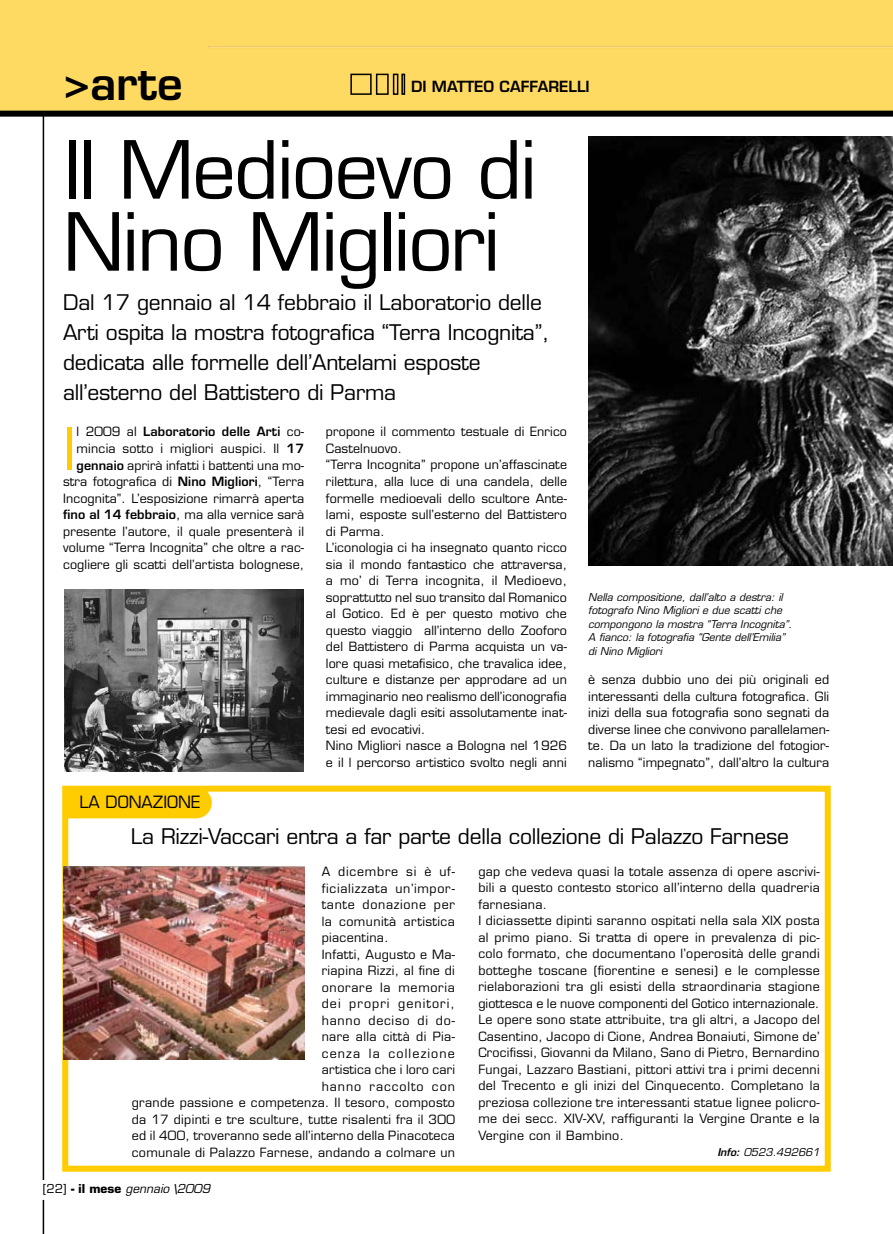
<style>
.page{position:relative;width:893px;height:1234px;background:#fff}
.page>*{position:absolute;margin:0;border:0;box-sizing:border-box;transform-origin:0 0}
.t1{font:78px/72px "Eurostile";letter-spacing:-.025em;color:#000}
.t2{font:56.4px "Eurostile";color:#fc0}
.t3{font:600 45px "Eurostile";color:#000}
.t4{font:21px/30px "Eurostile";letter-spacing:-.01em;color:#000}
.t5{font:16.5px "Eurostile";color:#000}
.t6{font:600 15px "Eurostile";color:#000}
.t7{font:12.45px/16.5px "Eurostile";letter-spacing:.02em;color:#000}
.t8{font:12.45px "Eurostile";letter-spacing:.055em;color:#000}
.t9{font:12.45px "Eurostile";letter-spacing:.06em;color:#000}
.t10{font:12.45px "Eurostile";letter-spacing:.085em;color:#000}
.t11{font:12.45px "Eurostile";letter-spacing:.095em;color:#000}
.t12{font:12.45px "Eurostile";letter-spacing:.075em;color:#000}
.t13{font:italic 12px "Eurostile";color:#000}
.t14{font:italic 10.5px/13.5px "Eurostile";color:#000}
.s1{font-weight:600}
.s2{font-style:normal}
.s3{font-weight:700;font-style:normal}
</style>
<div class="page">
<div style="left:0;top:0;width:893px;height:111px;background:#ffda62"></div>
<hr style="left:43px;top:116px;width:1px;height:1117px;background:#000">
<svg style="left:42px;top:1179px;width:3px;height:20px"></svg>
<div style="left:0;top:111px;width:893px;height:6px;background:#000"></div>
<div style="left:393px;top:74px;width:5px;height:21px;border:2px solid #000"></div>
<div style="left:376px;top:74px;width:13px;height:21px;border:2px solid #000"></div>
<div style="left:350px;top:74px;width:22px;height:21px;border:2px solid #000"></div>
<div style="left:401px;top:74px;width:4px;height:21px;border:2px solid #000"></div>
<img style="left:588px;top:136px;width:305px;height:430px">
<div style="left:62px;top:785px;width:769px;height:386px;background:#fff;border:6px solid #fc0"></div>
<div style="left:64px;top:787px;width:132px;height:31px;background:#fc0"></div>
<div style="left:184px;top:790px;width:25px;height:25px;background:#fc0;border-radius:50%"></div>
<div style="left:181px;top:787px;width:31px;height:31px;border:6px solid #fc0;border-radius:50%"></div>
<img style="left:64px;top:866px;width:241px;height:193px">
<img style="left:64px;top:589px;width:240px;height:182px">
<hr style="left:208px;top:46px;width:685px;height:2px;background:#ffdf7c">
<h3 class="t3" style="left:64px;top:56px;width:121px">&gt;arte</h3>
<p class="t6" style="left:411px;top:77px;width:100px">Di Matteo Caffar</p>
<p class="t6" style="left:559px;top:77px;width:17px">elli</p>
<h1 class="t1" style="left:63px;top:134px;width:475px">Il Medioevo di<br>Nino Migliori</h1>
<h3 class="t4" style="left:63px;top:287px;width:488px">Dal 17 gennaio al 14 febbraio il Laboratorio delle Arti ospita la mostra fotografica “Terra Incognita”, dedicata alle formelle dell’Antelami esposte all’esterno del Battistero di Parma</h3>
<h2 class="t2" style="left:63px;top:415px;width:14px">I</h2>
<p class="t7" style="left:63px;top:423px;width:243px;text-align:right">l 2009 al <span class="s1">Laboratorio delle Arti</span> co&shy;mincia sotto i migliori auspici. Il <span class="s1">17 gennaio</span> aprirà infatti i battenti una mo&shy;stra fotografica di <span class="s1">Nino Migliori</span>, “Terra Incognita”. L’esposizione rimarrà aperta <span class="s1">fino al 14 febbraio</span>, ma alla vernice sarà presente l’autore, il quale presenterà il volume “Terra Incognita” che oltre a rac&shy;cogliere gli scatti dell’artista bolognese,</p>
<p class="t7" style="left:326px;top:423px;width:243px">propone il commento testuale di Enrico Castelnuovo.<br>“Terra Incognita” propone un’affascinate rilettura, alla luce di una candela, delle formelle medioevali dello scultore Ante&shy;lami, esposte sull’esterno del Battistero di Parma.<br>L’iconologia ci ha insegnato quanto ricco sia il mondo fantastico che attraversa, a mo’ di Terra incognita, il Medioevo, soprattutto nel suo transito dal Romanico al Gotico. Ed è per questo motivo che questo viaggio all’interno dello Zooforo del Battistero di Parma acquista un va&shy;lore quasi metafisico, che travalica idee, culture e distanze per approdare ad un immaginario neo realismo dell’iconografia medievale dagli esiti assolutamente inat&shy;tesi ed evocativi.<br>Nino Migliori nasce a Bologna nel 1926 e il l percorso artistico svolto negli anni</p>
<p class="t14" style="left:588px;top:590px;width:205px">Nella compositione, dall’alto a destra: il fotografo Nino Migliori e due scatti che compongono la mostra “Terra Incognita”.<br>A fianco: la fotografia “Gente dell’Emilia” di Nino Migliori</p>
<p class="t7" style="left:588px;top:671px;width:243px;text-align:justify">è senza dubbio uno dei più originali ed interessanti della cultura fotografica. Gli inizi della sua fotografia sono segnati da diverse linee che convivono parallelamen&shy;te. Da un lato la tradizione del fotogior&shy;nalismo “impegnato”, dall’altro la cultura</p>
<h3 class="t5" style="left:79px;top:791px;width:123px">LA DONAZIONE</h3>
<h3 class="t4" style="left:131px;top:821px;width:660px">La Rizzi-Vaccari entra a far parte della collezione di Palazzo Farnese</h3>
<p class="t9" style="left:322px;top:863px;width:135px">A dicembre si è uf-</p>
<p class="t8" style="left:322px;top:880px;width:135px">ficializzata un’impor-</p>
<p class="t8" style="left:322px;top:896px;width:135px">tante donazione per</p>
<p class="t7" style="left:322px;top:912px;width:135px">la comunità artistica</p>
<p class="t7" style="left:322px;top:929px;width:68px">piacentina.</p>
<p class="t7" style="left:322px;top:945px;width:135px">Infatti, Augusto e Ma-</p>
<p class="t7" style="left:322px;top:962px;width:135px">riapina Rizzi, al fine di</p>
<p class="t8" style="left:322px;top:979px;width:135px">onorare la memoria</p>
<p class="t10" style="left:322px;top:995px;width:135px">dei propri genitori,</p>
<p class="t9" style="left:322px;top:1012px;width:135px">hanno deciso di do-</p>
<p class="t7" style="left:322px;top:1028px;width:135px">nare alla città di Pia-</p>
<p class="t11" style="left:322px;top:1045px;width:135px">cenza la collezione</p>
<p class="t7" style="left:322px;top:1061px;width:135px">artistica che i loro cari</p>
<p class="t12" style="left:322px;top:1078px;width:135px">hanno raccolto con</p>
<p class="t7" style="left:132px;top:1094px;width:325px">grande passione e competenza. Il tesoro, composto</p>
<p class="t7" style="left:132px;top:1110px;width:325px">da 17 dipinti e tre sculture, tutte risalenti fra il 300</p>
<p class="t7" style="left:132px;top:1127px;width:324px">ed il 400, troveranno sede all’interno della Pinacoteca</p>
<p class="t7" style="left:132px;top:1143px;width:325px">comunale di Palazzo Farnese, andando a colmare un</p>
<p class="t13" style="left:43px;top:1181px;width:169px"><span class="s2">[22]</span> <span class="s3">- il mese</span> gennaio \2009</p>
<p class="t7" style="left:478px;top:862px;width:343px">gap che vedeva quasi la totale assenza di opere ascrivi&shy;bili a questo contesto storico all’interno della quadreria farnesiana.<br>I diciassette dipinti saranno ospitati nella sala XIX posta al primo piano. Si tratta di opere in prevalenza di pic&shy;colo formato, che documentano l’operosità delle grandi botteghe toscane (fiorentine e senesi) e le complesse rielaborazioni tra gli esisti della straordinaria stagione giottesca e le nuove componenti del Gotico internazionale.<br>Le opere sono state attribuite, tra gli altri, a Jacopo del Casentino, Jacopo di Cione, Andrea Bonaiuti, Simone de’ Crocifissi, Giovanni da Milano, Sano di Pietro, Bernardino Fungai, Lazzaro Bastiani, pittori attivi tra i primi decenni del Trecento e gli inizi del Cinquecento. Completano la preziosa collezione tre interessanti statue lignee policro&shy;me dei secc. XIV-XV, raffiguranti la Vergine Orante e la Vergine con il Bambino.</p>
<p class="t14" style="left:717px;top:1145px;width:104px"><span class="s1">Info:</span> 0523.492661</p>
</div>
